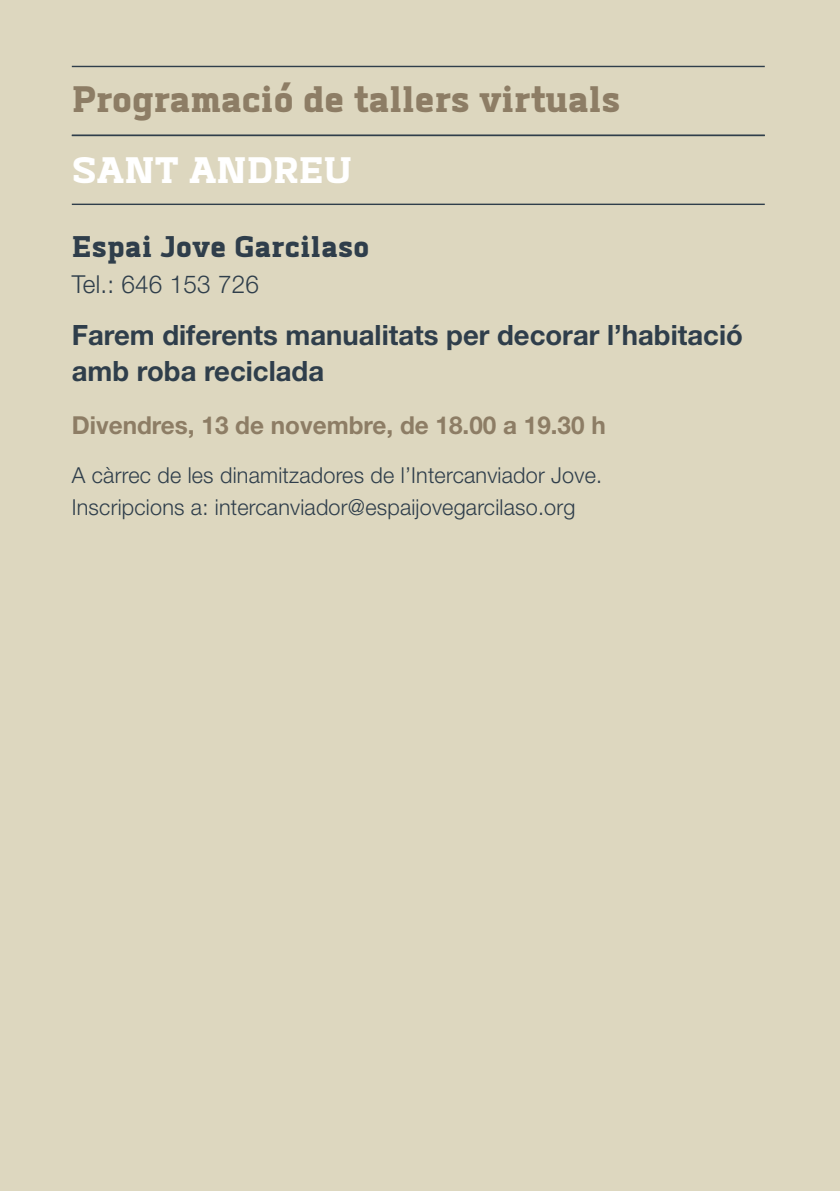
<style>
.page{position:relative;width:840px;height:1191px;background:#fff}
.page>*{position:absolute;margin:0;border:0;box-sizing:border-box;transform-origin:0 0}
.t1{font:900 46.8px "Abula";color:#8d7d65}
.t2{font:900 46.8px "Abula";color:#fff}
.t3{font:900 38px "Abula";letter-spacing:.01em;color:#2f3e4b}
.t4{font:700 28px/35.8px "Helvetica Neue";color:#2f3e4b}
.t5{font:700 24.8px "Helvetica Neue";color:#8d7d65}
.t6{font:300 24.8px "Helvetica Neue";letter-spacing:.01em;color:#2f3e4b}
.t7{font:300 22px/32px "Helvetica Neue";letter-spacing:.01em;color:#2f3e4b}
</style>
<div class="page">
<div style="left:0;top:0;width:839px;height:1191px;background:#ddd7bf"></div>
<hr style="left:72px;top:66px;width:692px;height:1px;background:#2f3e4b">
<hr style="left:72px;top:135px;width:692px;height:1px;background:#2f3e4b">
<hr style="left:72px;top:204px;width:692px;height:1px;background:#2f3e4b">
<h1 class="t1" style="left:72px;top:73px;width:549px">Programació de tallers virtuals</h1>
<h1 class="t2" style="left:72px;top:144px;width:282px">SANT ANDREU</h1>
<h2 class="t3" style="left:72px;top:225px;width:299px">Espai Jove Garcilaso</h2>
<p class="t6" style="left:72px;top:268px;width:189px">Tel.: 646 153 726</p>
<p class="t4" style="left:72px;top:317px;width:672px">Farem diferents manualitats per decorar l’habitació amb roba reciclada</p>
<p class="t5" style="left:72px;top:410px;width:535px">Divendres, 13 de novembre, de 18.00 a 19.30 h</p>
<p class="t7" style="left:72px;top:458px;width:531px">A càrrec de les dinamitzadores de l’Intercanviador Jove.<br>Inscripcions a: intercanviador@espaijovegarcilaso.org</p>
</div>
